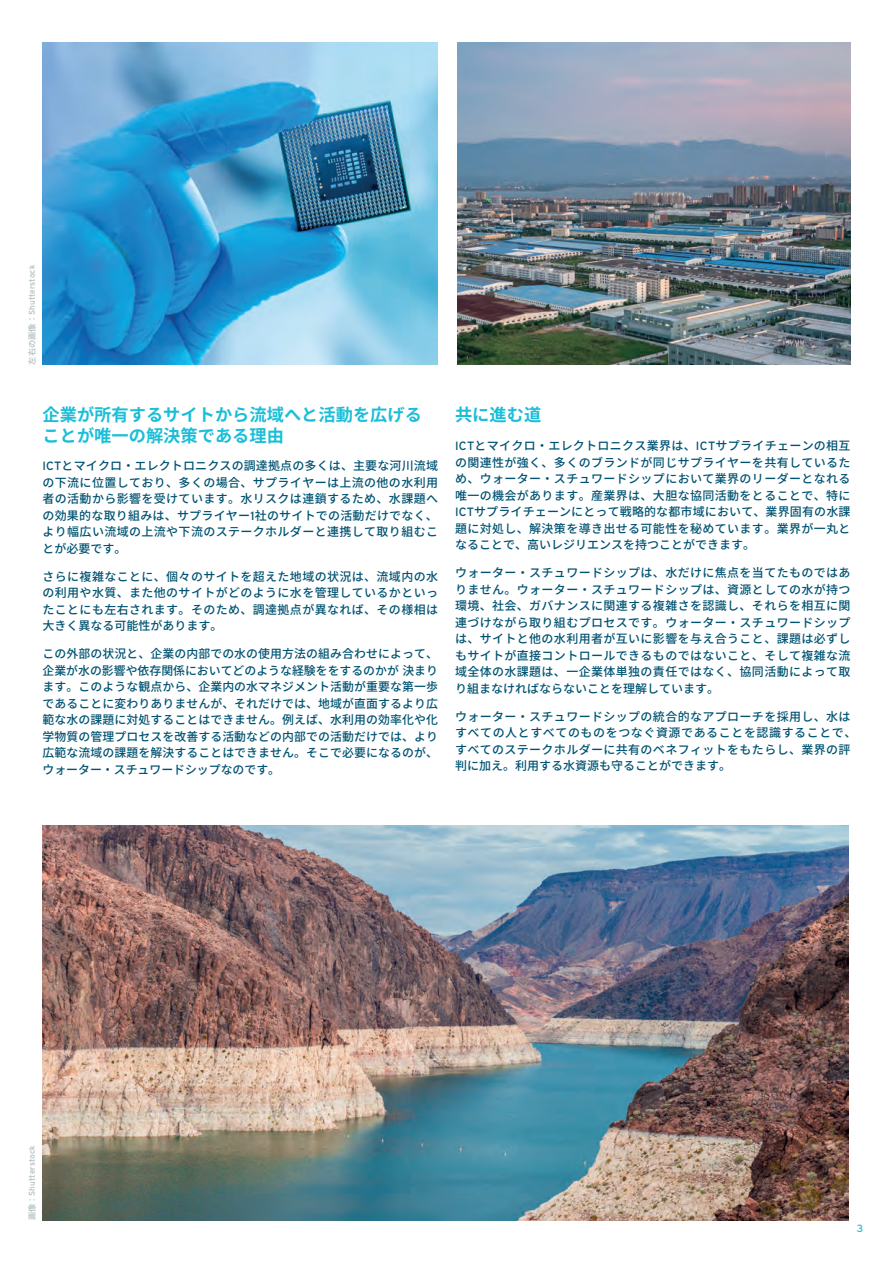
<style>
.page{position:relative;width:893px;height:1263px;background:#fff}
.page>*{position:absolute;margin:0;border:0;box-sizing:border-box;transform-origin:0 0}
.t1{font:700 17.25px/20.7px "Noto Sans CJ Kjp";color:#1abed8}
.t2{font:500 12px/16.5px "Noto Sans CJ Kjp";letter-spacing:.03em;color:#015372;text-align:justify}
.t3{font:10.5px "Interstate";color:#20bfd8}
.t4{font:8.25px "Interstate";color:#afbebc}
.s1{font-family:"Noto Sans CJ Kjp";font-weight:500}
.s2{font-family:"Interstate";font-weight:400}
</style>
<div class="page">
<img style="left:43px;top:43px;width:395px;height:321px">
<img style="left:43px;top:826px;width:806px;height:394px">
<img style="left:457px;top:43px;width:393px;height:321px">
<hr style="left:892px;top:43px;width:1px;height:105px;background:#015372">
<p class="t4" style="left:27px;top:365px;width:101px;rotate:-90deg"><span class="s1">左右の画像：</span>Shutterstock</p>
<h1 class="t1" style="left:43px;top:404px;width:381px">企業が所有するサイトから流域へと活動を広げることが唯一の解決策である理由</h1>
<p class="t2" style="left:43px;top:458px;width:397px"><span class="s2">ICT</span>とマイクロ・エレクトロニクスの調達拠点の多くは、主要な河川流域の下流に位置しており、多くの場合、サプライヤーは上流の他の水利用者の活動から影響を受けています。水リスクは連鎖するため、水課題への効果的な取り組みは、サプライヤー<span class="s2">1</span>社のサイトでの活動だけでなく、より幅広い流域の上流や下流のステークホルダーと連携して取り組むことが必要です。</p>
<p class="t2" style="left:43px;top:568px;width:397px">さらに複雑なことに、個々のサイトを超えた地域の状況は、流域内の水の利用や水質、また他のサイトがどのように水を管理しているかといったことにも左右されます。そのため、調達拠点が異なれば、その様相は大きく異なる可能性があります。</p>
<p class="t2" style="left:43px;top:646px;width:397px">この外部の状況と、企業の内部での水の使用方法の組み合わせによって、企業が水の影響や依存関係においてどのような経験ををするのかが決まります。このような観点から、企業内の水マネジメント活動が重要な第一歩であることに変わりありませんが、それだけでは、地域が直面するより広範な水の課題に対処することはできません。例えば、水利用の効率化や化学物質の管理プロセスを改善する活動などの内部での活動だけでは、より広範な流域の課題を解決することはできません。そこで必要になるのが、ウォーター・スチュワードシップなのです。</p>
<h1 class="t1" style="left:455px;top:405px;width:88px">共に進む道</h1>
<p class="t2" style="left:455px;top:438px;width:397px"><span class="s2">ICT</span>とマイクロ・エレクトロニクス業界は、<span class="s2">ICT</span>サプライチェーンの相互の関連性が強く、多くのブランドが同じサプライヤーを共有しているため、ウォーター・スチュワードシップにおいて業界のリーダーとなれる唯一の機会があります。産業界は、大胆な協同活動をとることで、特に<span class="s2">ICT</span>サプライチェーンにとって戦略的な都市域において、業界固有の水課題に対処し、解決策を導き出せる可能性を秘めています。業界が一丸となることで、高いレジリエンスを持つことができます。</p>
<p class="t2" style="left:455px;top:565px;width:397px">ウォーター・スチュワードシップは、水だけに焦点を当てたものではありません。ウォーター・スチュワードシップは、資源としての水が持つ環境、社会、ガバナンスに関連する複雑さを認識し、それらを相互に関連づけながら取り組むプロセスです。ウォーター・スチュワードシップは、サイトと他の水利用者が互いに影響を与え合うこと、課題は必ずしもサイトが直接コントロールできるものではないこと、そして複雑な流域全体の水課題は、一企業体単独の責任ではなく、協同活動によって取り組まなければならないことを理解しています。</p>
<p class="t2" style="left:455px;top:708px;width:403px;text-align:left">ウォーター・スチュワードシップの統合的なアプローチを採用し、水はすべての人とすべてのものをつなぐ資源であることを認識することで、すべてのステークホルダーに共有のベネフィットをもたらし、業界の評判に加え。利用する水資源も守ることができます。</p>
<p class="t4" style="left:27px;top:1220px;width:76px;rotate:-90deg"><span class="s1">画像：</span>Shutterstock</p>
<p class="t3" style="left:857px;top:1222px;width:8px">3</p>
</div>
